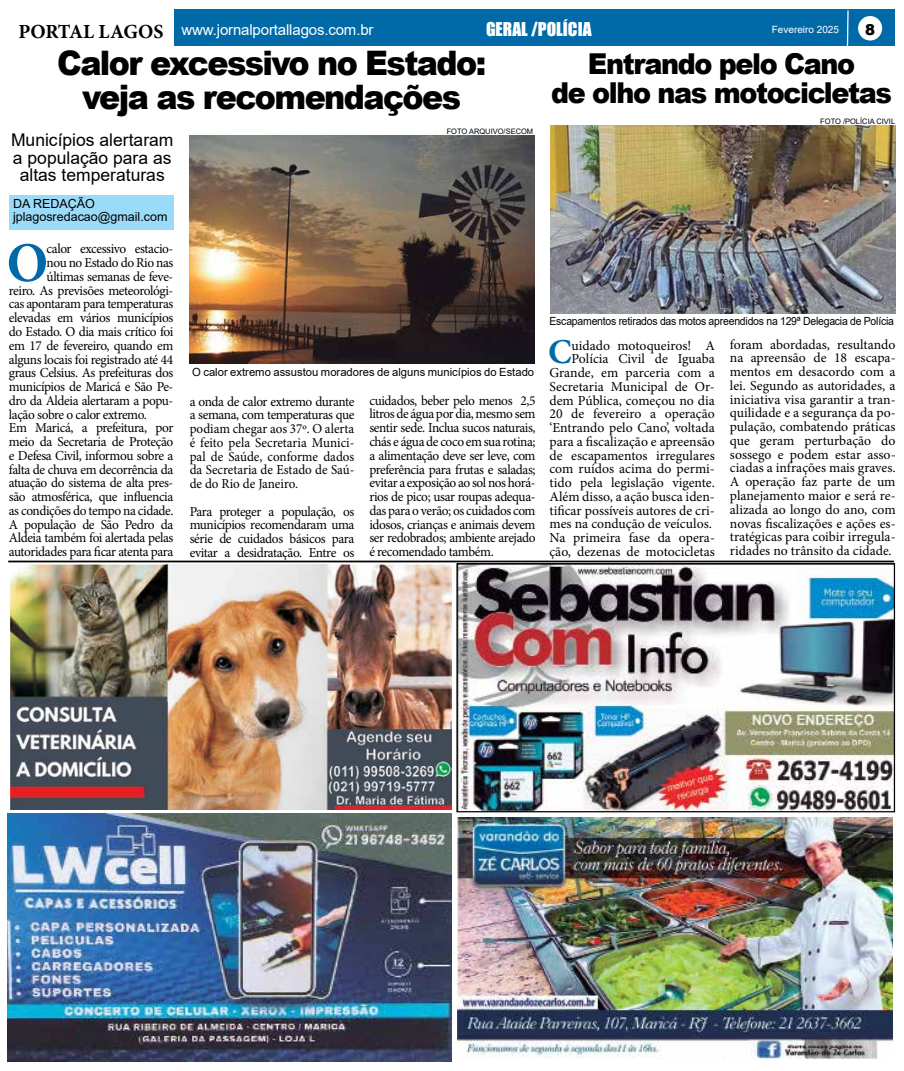
<style>
.page{position:relative;width:904px;height:1071px;background:#fff}
.page>*{position:absolute;margin:0;border:0;box-sizing:border-box;transform-origin:0 0}
.t1{font:700 56px "Minion Pro";color:#006aa8}
.t2{font:700 34.88px "Minion Pro";color:#006aa8}
.t3{font:900 33.75px/33.8px "Arial";letter-spacing:-.05em;color:#000;text-align:center;scale:.94 1}
.t4{font:900 28.75px/28.8px "Arial";letter-spacing:-.05em;color:#000;text-align:center;scale:.94 1}
.t5{font:700 20px "Minion Pro";color:#000}
.t6{font:17.5px/17.5px "Arial";color:#000;text-align:center}
.t7{font:17.5px "Impact";color:#fff}
.t8{font:15px "Arial";letter-spacing:-.01em;color:#fff}
.t9{font:900 15px "Arial";color:#000}
.t10{font:13.75px/13.8px "Minion Pro";letter-spacing:-.025em;color:#000;text-align:justify}
.t11{font:13.75px/13.8px "Minion Pro";color:#000;text-align:right}
.t12{font:12.5px/12.5px "Arial";color:#000}
.t13{font:11.25px "Arial";letter-spacing:-.02em;color:#000;scale:.93 1}
.t14{font:11.25px "Arial";color:#000}
.t15{font:10px "Arial";color:#fff}
.t16{font:7.5px "Arial";color:#000}
</style>
<div class="page">
<div style="left:175px;top:9px;width:720px;height:36px;background:#006aa8"></div>
<div style="left:858px;top:16px;width:24px;height:24px;background:#fff;border-radius:50%"></div>
<svg style="left:846px;top:10px;width:3px;height:36px"></svg>
<img style="left:458px;top:565px;width:435px;height:245px">
<div style="left:456px;top:563px;width:439px;height:249px;border:1px solid #000"></div>
<img style="left:458px;top:817px;width:434px;height:241px">
<div style="left:10px;top:195px;width:164px;height:34px;background:#9adbf9"></div>
<div style="left:8px;top:560px;width:885px;height:2px;border:1px solid #000"></div>
<img style="left:8px;top:813px;width:443px;height:247px">
<img style="left:11px;top:564px;width:440px;height:245px">
<img style="left:189px;top:136px;width:345px;height:227px">
<img style="left:550px;top:126px;width:345px;height:188px">
<h3 class="t5" style="left:18px;top:18px;width:147px">PORTAL LAGOS</h3>
<p class="t7" style="left:486px;top:16px;width:107px">GERAL /POLÍCIA</p>
<p class="t9" style="left:865px;top:18px;width:12px">8</p>
<p class="t8" style="left:182px;top:19px;width:193px">www.jornalportallagos.com.br</p>
<h3 class="t3" style="left:57px;top:45px;width:458px">Calor excessivo no Estado: veja as recomendações</h3>
<p class="t15" style="left:771px;top:23px;width:69px">Fevereiro 2025</p>
<h3 class="t4" style="left:551px;top:48px;width:364px">Entrando pelo Cano<br>de olho nas motocicletas</h3>
<p class="t16" style="left:820px;top:116px;width:76px">FOTO /POLÍCIA CIVIL</p>
<p class="t6" style="left:11px;top:131px;width:164px">Municípios alertaram a população para as altas temperaturas</p>
<p class="t12" style="left:13px;top:197px;width:156px">DA REDAÇÃO jplagosredacao@gmail.com</p>
<h1 class="t1" style="left:7px;top:223px;width:43px">O</h1>
<p class="t10" style="left:47px;top:242px;width:128px">calor excessivo estacio-</p>
<p class="t10" style="left:47px;top:256px;width:128px">nou no Estado do Rio nas</p>
<p class="t10" style="left:47px;top:270px;width:128px">últimas semanas de feve-</p>
<p class="t10" style="left:9px;top:283px;width:166px">reiro. As previsões meteorológi-</p>
<p class="t10" style="left:9px;top:297px;width:166px">cas apontaram para temperaturas</p>
<p class="t10" style="left:9px;top:311px;width:166px">elevadas em vários municípios</p>
<p class="t10" style="left:9px;top:325px;width:166px">do Estado. O dia mais crítico foi</p>
<p class="t10" style="left:9px;top:338px;width:166px">em 17 de fevereiro, quando em</p>
<p class="t10" style="left:9px;top:352px;width:166px">alguns locais foi registrado até 44</p>
<p class="t10" style="left:9px;top:366px;width:166px">graus Celsius. As prefeituras dos</p>
<p class="t10" style="left:9px;top:380px;width:166px">municípios de Maricá e São Pe-</p>
<p class="t10" style="left:9px;top:393px;width:166px">dro da Aldeia alertaram a popu-</p>
<p class="t10" style="left:9px;top:407px;width:139px">lação sobre o calor extremo.</p>
<p class="t10" style="left:9px;top:421px;width:166px">Em Maricá, a prefeitura, por</p>
<p class="t10" style="left:9px;top:435px;width:166px">meio da Secretaria de Proteção</p>
<p class="t10" style="left:9px;top:448px;width:166px">e Defesa Civil, informou sobre a</p>
<p class="t10" style="left:9px;top:462px;width:166px">falta de chuva em decorrência da</p>
<p class="t10" style="left:9px;top:476px;width:166px">atuação do sistema de alta pres-</p>
<p class="t10" style="left:9px;top:490px;width:166px">são atmosférica, que influencia</p>
<p class="t10" style="left:9px;top:503px;width:166px">as condições do tempo na cidade.</p>
<p class="t10" style="left:9px;top:517px;width:166px">A população de São Pedro da</p>
<p class="t10" style="left:9px;top:531px;width:166px">Aldeia também foi alertada pelas</p>
<p class="t10" style="left:9px;top:545px;width:166px">autoridades para ficar atenta para</p>
<p class="t16" style="left:446px;top:126px;width:88px">FOTO ARQUIVO/SECOM</p>
<p class="t14" style="left:192px;top:364px;width:343px">O calor extremo assustou moradores de alguns municípios do Estado</p>
<p class="t10" style="left:190px;top:394px;width:166px">a onda de calor extremo durante a semana, com temperaturas que podiam chegar aos 37º. O alerta é feito pela Secretaria Munici&shy;pal de Saúde, conforme dados da Secretaria de Estado de Saú&shy;de do Rio de Janeiro.</p>
<p class="t10" style="left:190px;top:504px;width:166px">Para proteger a população, os municípios recomendaram uma série de cuidados básicos para evitar a desidratação. Entre os</p>
<p class="t10" style="left:369px;top:393px;width:168px">cuidados, beber pelo menos 2,5 litros de água por dia, mesmo sem sentir sede. Inclua sucos naturais, chás e água de coco em sua rotina; a alimentação deve ser leve, com preferência para frutas e saladas; evitar a exposição ao sol nos horá&shy;rios de pico; usar roupas adequa&shy;das para o verão; os cuidados com idosos, crianças e animais devem ser redobrados; ambiente arejado é recomendado também.</p>
<p class="t13" style="left:549px;top:313px;width:372px">Escapamentos retirados das motos apreendidos na 129ª Delegacia de Polícia</p>
<p class="t11" style="left:549px;top:338px;width:167px">uidado motoqueiros! A<br>Polícia Civil de Iguaba<br>Grande, em parceria com a<br>Secretaria Municipal de Or&shy;dem Pública, começou no dia<br>20 de fevereiro a operação ‘Entrando pelo Cano’, voltada para a fiscalização e apreensão de escapamentos irregulares com ruídos acima do permi&shy;tido pela legislação vigente.<br>Além disso, a ação busca iden&shy;tificar possíveis autores de cri&shy;mes na condução de veículos.<br>Na primeira fase da opera&shy;ção, dezenas de motocicletas</p>
<p class="t10" style="left:730px;top:337px;width:167px">foram abordadas, resultando na apreensão de 18 escapa&shy;mentos em desacordo com a lei. Segundo as autoridades, a iniciativa visa garantir a tran&shy;quilidade e a segurança da po&shy;pulação, combatendo práticas que geram perturbação do sossego e podem estar asso&shy;ciadas a infrações mais graves.<br>A operação faz parte de um planejamento maior e será re&shy;alizada ao longo do ano, com novas fiscalizações e ações es&shy;tratégicas para coibir irregula&shy;ridades no trânsito da cidade.</p>
<h2 class="t2" style="left:548px;top:327px;width:25px">C</h2>
</div>
